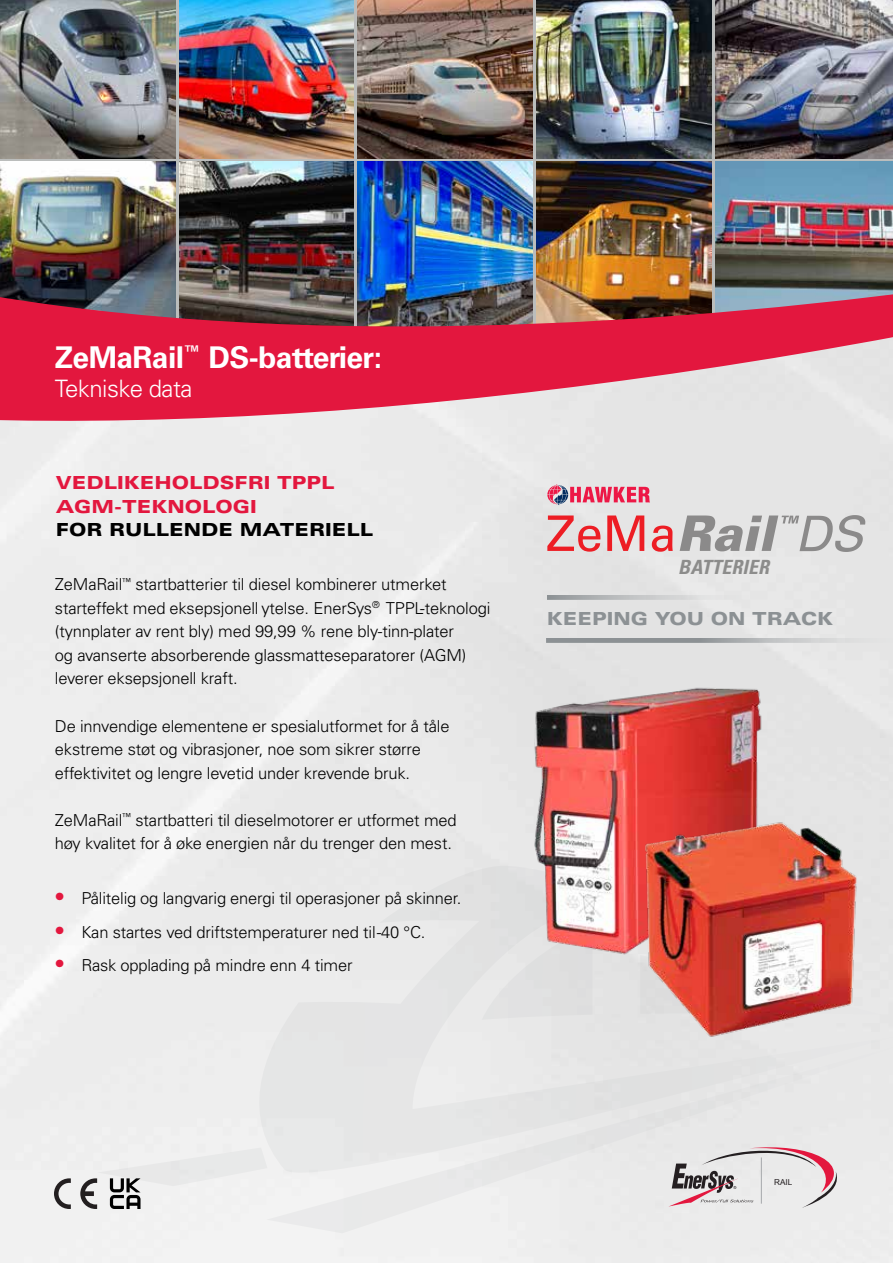
<style>
.page{position:relative;width:893px;height:1263px;background:#fff}
.page>*{position:absolute;margin:0;border:0;box-sizing:border-box;transform-origin:0 0}
.t1{font:700 30px "Univers LT Pro 65";letter-spacing:-.02em;color:#fff}
.t2{font:300 24px "Univers LT Pro 45";letter-spacing:-.02em;color:#fff}
.t3{font:italic 700 condensed 19.65px "Univers LT Pro";letter-spacing:.01em;color:#8c8c8b}
.t4{font:900 expanded 18px/23.2px "Univers LT Pro";color:#e3173e}
.t5{font:900 expanded 18px "Univers LT Pro";color:#000}
.t6{font:900 expanded 18px "Univers LT Pro";color:#8c9194}
.t7{font:300 16.5px/23.5px "Univers LT Pro 45";letter-spacing:-.01em;color:#000}
.t8{font:8.25px "Arial";color:#241f21}
.s1{font-size:21px;color:#e3173e}
</style>
<div class="page">
<div style="left:241px;top:866px;width:652px;height:281px;background:#e8e8e8"></div>
<svg style="left:640px;top:955px;width:242px;height:60px"></svg>
<div style="left:482px;top:940px;width:110px;height:80px;background:#e1e1e2"></div>
<svg style="left:266px;top:1042px;width:627px;height:191px;background:#e8e8e8"></svg>
<svg style="left:54px;top:1178px;width:17px;height:31px"></svg>
<svg style="left:80px;top:1147px;width:187px;height:62px"></svg>
<img style="left:0;top:0;width:712px;height:39px">
<svg style="left:714px;top:0;width:179px;height:39px;background:#7f7978"></svg>
<hr style="left:712px;top:0;width:2px;height:347px;background:#bbbdbc">
<hr style="left:533px;top:0;width:3px;height:347px;background:#bbbdbc">
<hr style="left:354px;top:0;width:3px;height:347px;background:#bbbdbc">
<hr style="left:176px;top:0;width:3px;height:346px;background:#bbbdbc">
<img style="left:0;top:39px;width:893px;height:495px">
<svg style="left:668px;top:1146px;width:171px;height:62px;background:#d6cbcd"></svg>
<img style="left:517px;top:678px;width:264px;height:281px">
<img style="left:642px;top:814px;width:218px;height:228px">
<svg style="left:547px;top:638px;width:346px;height:4px"></svg>
<svg style="left:547px;top:595px;width:215px;height:4px"></svg>
<svg style="left:547px;top:515px;width:126px;height:37px;background:#e79ea1"></svg>
<svg style="left:680px;top:515px;width:185px;height:37px;background:#bfbebe"></svg>
<svg style="left:547px;top:484px;width:103px;height:21px;background:#dd869c"></svg>
<h1 class="t1" style="left:55px;top:339px;width:329px">ZeMaRail<sup>™</sup> DS-batterier:</h1>
<h2 class="t2" style="left:55px;top:373px;width:139px">Tekniske data</h2>
<p class="t4" style="left:56px;top:471px;width:280px">VEDLIKEHOLDSFRI TPPL<br>AGM-TEKNOLOGI</p>
<p class="t5" style="left:56px;top:519px;width:319px">FOR RULLENDE MATERIELL</p>
<p class="t7" style="left:55px;top:573px;width:437px">ZeMaRail<sup>™</sup> startbatterier til diesel kombinerer utmerket starteffekt med eksepsjonell ytelse. EnerSys<sup>®</sup> TPPL-teknologi (tynnplater av rent bly) med 99,99 % rene bly-tinn-plater<br>og avanserte absorberende glassmatteseparatorer (AGM) leverer eksepsjonell kraft.</p>
<p class="t7" style="left:55px;top:714px;width:396px">De innvendige elementene er spesialutformet for å tåle ekstreme støt og vibrasjoner, noe som sikrer større effektivitet og lengre levetid under krevende bruk.</p>
<p class="t7" style="left:55px;top:808px;width:403px">ZeMaRail<sup>™</sup> startbatteri til dieselmotorer er utformet med høy kvalitet for å øke energien når du trenger den mest.</p>
<p class="t7" style="left:54px;top:886px;width:409px"><span class="s1">•</span> Pålitelig og langvarig energi til operasjoner på skinner.</p>
<p class="t7" style="left:54px;top:920px;width:373px"><span class="s1">•</span> Kan startes ved driftstemperaturer ned til -40 °C.</p>
<p class="t7" style="left:54px;top:954px;width:300px"><span class="s1">•</span> Rask opplading på mindre enn 4 timer</p>
<p class="t3" style="left:678px;top:555px;width:92px">BATTERIER</p>
<p class="t6" style="left:547px;top:608px;width:288px">KEEPING YOU ON TRACK</p>
<p class="t8" style="left:774px;top:1177px;width:20px">RAIL</p>
</div>
